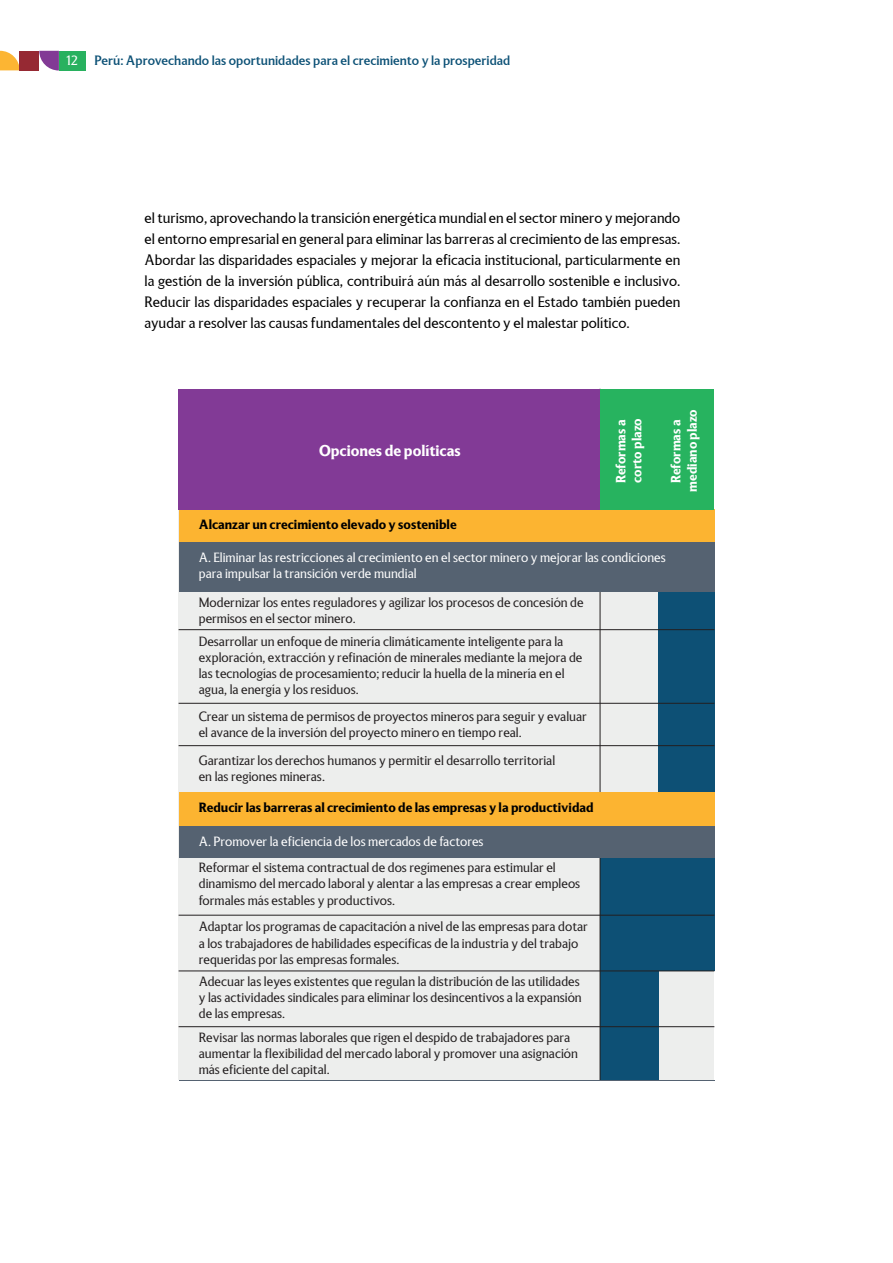
<style>
.page{position:relative;width:893px;height:1263px;background:#fff}
.page>*{position:absolute;margin:0;border:0;box-sizing:border-box;transform-origin:0 0}
.t1{font:700 15.6px "LT Museum";color:#fff}
.t2{font:300 15px/21px "LT Museum";color:#000001;text-align:justify}
.t3{font:500 13.5px "LT Museum";color:#0c5176}
.t4{font:700 13.5px/16.2px "LT Museum";color:#fff}
.t5{font:300 13.35px/16px "LT Museum";color:#231f20}
.t6{font:300 13.35px/16px "LT Museum";color:#fff}
.t7{font:700 13.35px "LT Museum";color:#000001}
.s1{font-weight:300;color:#fff}
</style>
<div class="page">
<svg style="left:39px;top:51px;width:20px;height:20px"></svg>
<div style="left:59px;top:51px;width:27px;height:20px;background:#28b15f"></div>
<svg style="left:0;top:51px;width:20px;height:19px"></svg>
<div style="left:20px;top:51px;width:19px;height:19px;background:#962933"></div>
<div style="left:179px;top:418px;width:535px;height:662px;background:#edeeed"></div>
<div style="left:600px;top:969px;width:58px;height:111px;background:#0d5075"></div>
<div style="left:600px;top:857px;width:114px;height:114px;background:#0d5075"></div>
<div style="left:658px;top:748px;width:56px;height:44px;background:#0d5075"></div>
<div style="left:658px;top:701px;width:56px;height:47px;background:#0d5075"></div>
<div style="left:658px;top:636px;width:56px;height:65px;background:#0d5075"></div>
<div style="left:658px;top:592px;width:56px;height:44px;background:#0d5075"></div>
<hr style="left:600px;top:389px;width:1px;height:691px;background:#231f20">
<hr style="left:179px;top:745px;width:535px;height:1px;background:#231f20">
<hr style="left:179px;top:703px;width:535px;height:1px;background:#231f20">
<hr style="left:179px;top:629px;width:535px;height:1px;background:#231f20">
<div style="left:179px;top:792px;width:535px;height:34px;background:#fcb431"></div>
<div style="left:179px;top:509px;width:535px;height:34px;background:#fcb431"></div>
<div style="left:179px;top:389px;width:423px;height:120px;background:#823a96"></div>
<div style="left:600px;top:389px;width:114px;height:120px;background:#27b35f"></div>
<hr style="left:179px;top:1026px;width:535px;height:1px;background:#231f20">
<hr style="left:179px;top:971px;width:535px;height:1px;background:#231f20">
<hr style="left:179px;top:915px;width:535px;height:1px;background:#231f20">
<hr style="left:179px;top:1262px;width:535px;height:1px;background:#231f20">
<hr style="left:179px;top:1220px;width:535px;height:1px;background:#231f20">
<div style="left:179px;top:543px;width:535px;height:49px;background:#556271"></div>
<div style="left:179px;top:826px;width:535px;height:31px;background:#556271"></div>
<p class="t3" style="left:67px;top:52px;width:445px"><span class="s1">12</span> Perú: Aprovechando las oportunidades para el crecimiento y la prosperidad</p>
<p class="t2" style="left:145px;top:207px;width:537px">el turismo, aprovechando la transición energética mundial en el sector minero y mejorando el entorno empresarial en general para eliminar las barreras al crecimiento de las empresas.<br>Abordar las disparidades espaciales y mejorar la eficacia institucional, particularmente en la gestión de la inversión pública, contribuirá aún más al desarrollo sostenible e inclusivo.<br>Reducir las disparidades espaciales y recuperar la confianza en el Estado también pueden ayudar a resolver las causas fundamentales del descontento y el malestar político.</p>
<p class="t1" style="left:319px;top:441px;width:143px">Opciones de políticas</p>
<p class="t7" style="left:199px;top:516px;width:259px">Alcanzar un crecimiento elevado y sostenible</p>
<p class="t4" style="left:612px;top:483px;width:67px;rotate:-90deg">Reformas a corto plazo</p>
<p class="t4" style="left:667px;top:492px;width:84px;text-align:center;rotate:-90deg">Reformas a mediano plazo</p>
<p class="t6" style="left:199px;top:549px;width:468px">A. Eliminar las restricciones al crecimiento en el sector minero y mejorar las condiciones para impulsar la transición verde mundial</p>
<p class="t5" style="left:199px;top:594px;width:386px">Modernizar los entes reguladores y agilizar los procesos de concesión de permisos en el sector minero.</p>
<p class="t5" style="left:199px;top:633px;width:385px">Desarrollar un enfoque de minería climáticamente inteligente para la exploración, extracción y refinación de minerales mediante la mejora de las tecnologías de procesamiento; reducir la huella de la minería en el agua, la energía y los residuos.</p>
<p class="t5" style="left:199px;top:708px;width:390px">Crear un sistema de permisos de proyectos mineros para seguir y evaluar el avance de la inversión del proyecto minero en tiempo real.</p>
<p class="t5" style="left:199px;top:752px;width:358px">Garantizar los derechos humanos y permitir el desarrollo territorial en las regiones mineras.</p>
<p class="t7" style="left:199px;top:799px;width:396px">Reducir las barreras al crecimiento de las empresas y la productividad</p>
<p class="t6" style="left:199px;top:833px;width:286px">A. Promover la eficiencia de los mercados de factores</p>
<p class="t5" style="left:199px;top:859px;width:383px">Reformar el sistema contractual de dos regímenes para estimular el dinamismo del mercado laboral y alentar a las empresas a crear empleos formales más estables y productivos.</p>
<p class="t5" style="left:199px;top:918px;width:391px">Adaptar los programas de capacitación a nivel de las empresas para dotar a los trabajadores de habilidades específicas de la industria y del trabajo requeridas por las empresas formales.</p>
<p class="t5" style="left:199px;top:973px;width:384px">Adecuar las leyes existentes que regulan la distribución de las utilidades y las actividades sindicales para eliminar los desincentivos a la expansión de las empresas.</p>
<p class="t5" style="left:199px;top:1029px;width:381px">Revisar las normas laborales que rigen el despido de trabajadores para aumentar la flexibilidad del mercado laboral y promover una asignación más eficiente del capital.</p>
</div>
